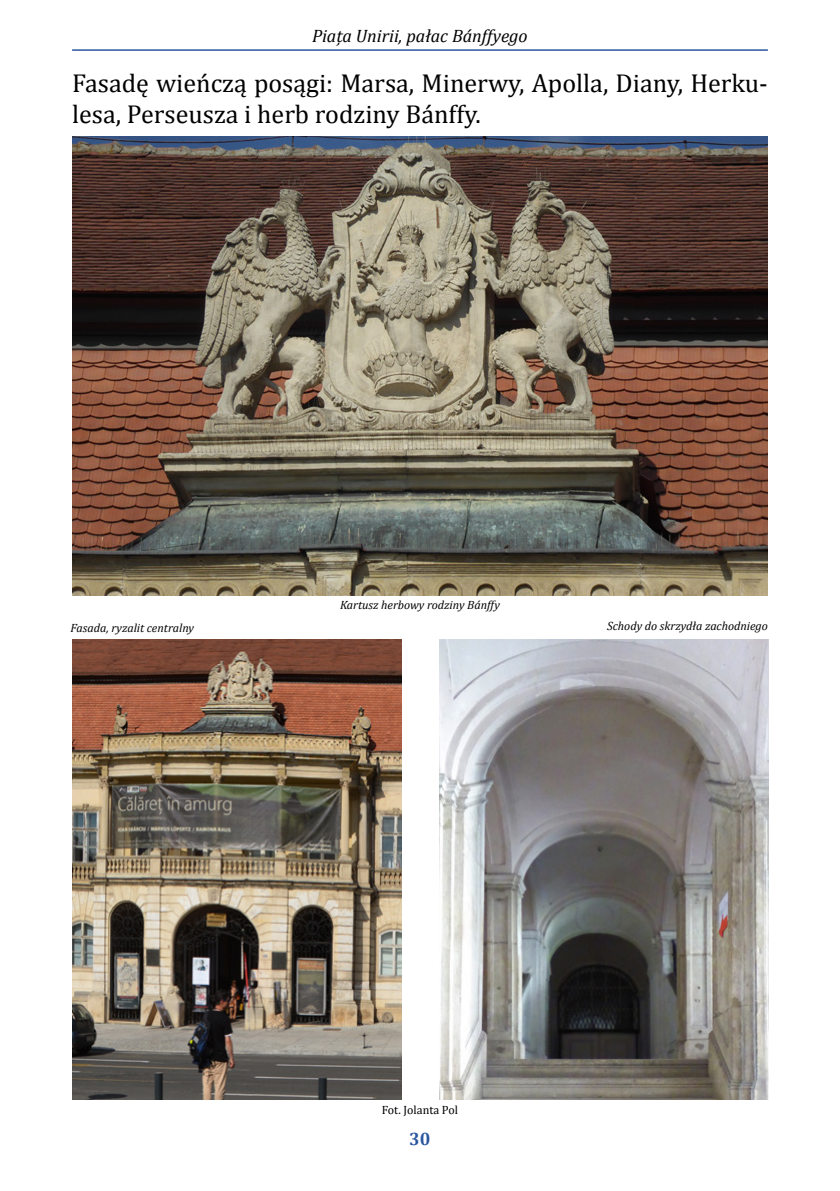
<style>
.page{position:relative;width:840px;height:1191px;background:#fff}
.page>*{position:absolute;margin:0;border:0;box-sizing:border-box;transform-origin:0 0}
.t1{font:26px/31.2px "Cambria";color:#000}
.t2{font:italic 18px "Cambria";color:#000}
.t3{font:700 18px "Cambria";color:#29569f}
.t4{font:italic 12px "Cambria";color:#000}
.t5{font:12px "Cambria";color:#000}
</style>
<div class="page">
<hr style="left:72px;top:49px;width:695px;height:2px;background:#29569f">
<img style="left:72px;top:639px;width:329px;height:460px">
<img style="left:439px;top:639px;width:329px;height:460px">
<img style="left:72px;top:136px;width:695px;height:459px">
<p class="t2" style="left:312px;top:24px;width:217px">Piața Unirii, pałac Bánffyego</p>
<p class="t1" style="left:72px;top:68px;width:697px">Fasadę wieńczą posągi: Marsa, Minerwy, Apolla, Diany, Herku&shy;lesa, Perseusza i herb rodziny Bánffy.</p>
<p class="t4" style="left:70px;top:619px;width:125px">Fasada, ryzalit centralny</p>
<p class="t4" style="left:340px;top:597px;width:161px">Kartusz herbowy rodziny Bánffy</p>
<p class="t4" style="left:606px;top:617px;width:162px">Schody do skrzydła zachodniego</p>
<p class="t5" style="left:381px;top:1103px;width:78px">Fot. Jolanta Pol</p>
<p class="t3" style="left:409px;top:1126px;width:23px">30</p>
</div>
